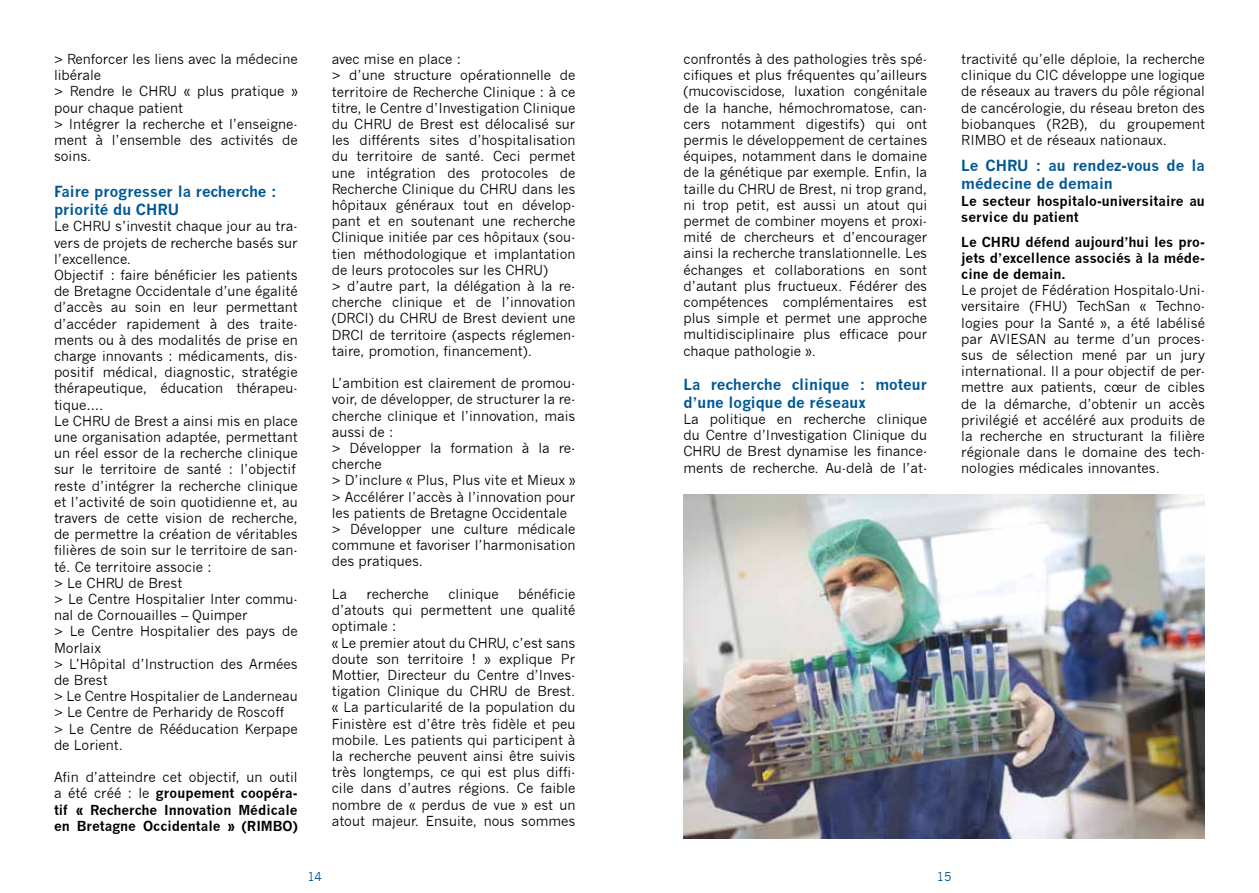
<style>
.page{position:relative;width:1259px;height:893px;background:#fff}
.page>*{position:absolute;margin:0;border:0;box-sizing:border-box;transform-origin:0 0}
.t1{font:700 15px/18px "News Gothic";color:#005794}
.t2{font:13.5px/16.2px "News Gothic";color:#000}
.t3{font:700 13.5px/16.2px "News Gothic";color:#000;text-align:justify}
.t4{font:12px "News Gothic";color:#005794}
.s1{font-weight:400}
</style>
<div class="page">
<img style="left:683px;top:494px;width:522px;height:345px">
<p class="t2" style="left:54px;top:51px;width:245px">&gt; Renforcer les liens avec la médecine libérale<br>&gt; Rendre le CHRU « plus pratique » pour chaque patient<br>&gt; I ntégrer la recherche et l’enseigne&shy;ment à l’ensemble des activités de soins.</p>
<p class="t1" style="left:54px;top:182px;width:224px">Faire progresser la recherche : priorité du CHRU</p>
<p class="t2" style="left:54px;top:218px;width:245px">Le CHRU s’investit chaque jour au tra&shy;vers de projets de recherche basés sur l’excellence.<br>Objectif : faire bénéficier les patients de Bretagne Occidentale d’une égalité d’accès au soin en leur permettant d’accéder rapidement à des traite&shy;ments ou à des modalités de prise en charge innovants : médicaments, dis&shy;positif médical, diagnostic, stratégie thérapeutique, éducation thérapeu&shy;tique….<br>Le CHRU de Brest a ainsi mis en place une organisation adaptée, permettant un réel essor de la recherche clinique sur le territoire de santé : l’objectif reste d’intégrer la recherche clinique et l’activité de soin quotidienne et, au travers de cette vision de recherche, de permettre la création de véritables filières de soin sur le territoire de san&shy;té. Ce territoire associe :<br>&gt; Le CHRU de Brest<br>&gt; Le Centre Hospitalier I nter commu&shy;nal de Cornouailles – Quimper<br>&gt; Le Centre Hospitalier des pays de<br>Morlaix<br>&gt; L’Hôpital d’I nstruction des Armées de Brest<br>&gt; Le Centre Hospitalier de Landerneau &gt; Le Centre de Perharidy de Roscoff<br>&gt; Le Centre de Rééducation Kerpape de Lorient.</p>
<p class="t3" style="left:54px;top:769px;width:245px"><span class="s1">Afin d’atteindre cet objectif, un outil a été créé : le</span> groupement coopéra&shy;tif « Recherche I nnovation Médicale en Bretagne Occidentale » (RI MBO)</p>
<p class="t2" style="left:332px;top:51px;width:245px">avec mise en place :<br>&gt; d’une structure opérationnelle de territoire de Recherche Clinique : à ce titre, le Centre d’I nvestigation Clinique du CHRU de Brest est délocalisé sur les différents sites d’hospitalisation du territoire de santé. Ceci permet une intégration des protocoles de Recherche Clinique du CHRU dans les hôpitaux généraux tout en dévelop&shy;pant et en soutenant une recherche Clinique initiée par ces hôpitaux (sou&shy;tien méthodologique et implantation de leurs protocoles sur les CHRU)<br>&gt; d’autre part, la délégation à la re&shy;cherche clinique et de l’innovation (DRCI</p>
<p class="t2" style="left:369px;top:310px;width:208px">) du CHRU de Brest devient une</p>
<p class="t2" style="left:332px;top:327px;width:9px">DRCI</p>
<p class="t2" style="left:332px;top:327px;width:245px;text-indent:38px">de territoire (aspects réglemen&shy;taire, promotion, financement).</p>
<p class="t2" style="left:332px;top:375px;width:245px">L’ambition est clairement de promou&shy;voir, de développer, de structurer la re&shy;cherche clinique et l’innovation, mais aussi de :<br>&gt; Développer la formation à la re&shy;cherche<br>&gt; D’inclure « Plus, Plus vite et M ieux » &gt; Accélérer l’accès à l’innovation pour les patients de Bretagne Occidentale &gt; Développer une culture médicale commune et favoriser l’harmonisation des pratiques.</p>
<p class="t2" style="left:332px;top:586px;width:17px">La</p>
<p class="t2" style="left:366px;top:586px;width:64px">recherche</p>
<p class="t2" style="left:448px;top:586px;width:52px">clinique</p>
<p class="t2" style="left:332px;top:586px;width:245px;text-indent:186px">bénéficie d’atouts qui permettent une qualité optimale :<br>« Le premier atout du CHRU, c’est sans doute son territoire ! » explique Pr Mottier, D irecteur du Centre d’I nves&shy;tigation Clinique du CHRU de Brest. « La particularité de la population du Finistère est d’être très fidèle et peu mobile. Les patients qui participent à la recherche peuvent ainsi être suivis très longtemps, ce qui est plus diffi&shy;cile dans d’autres régions. Ce faible nombre de « perdus de vue » est un atout majeur. Ensuite, nous sommes</p>
<p class="t2" style="left:683px;top:51px;width:245px;text-align:justify">confrontés à des pathologies très spé&shy;cifiques et plus fréquentes qu’ailleurs (mucoviscidose, luxation congénitale de la hanche, hémochromatose, can&shy;cers notamment digestifs) qui ont permis le développement de certaines équipes, notamment dans le domaine de la génétique par exemple. Enfin, la taille du CHRU de Brest, ni trop grand, ni trop petit, est aussi un atout qui permet de combiner moyens et proxi&shy;mité de chercheurs et d’encourager ainsi la recherche translationnelle. Les échanges et collaborations en sont d’autant plus fructueux. Fédérer des compétences complémentaires est plus simple et permet une approche multidisciplinaire plus efficace pour chaque pathologie ».</p>
<p class="t1" style="left:683px;top:375px;width:245px">La recherche clinique : moteur d’une logique de réseaux</p>
<p class="t2" style="left:683px;top:411px;width:245px;text-align:justify">La politique en recherche clinique du Centre d’I nvestigation Clinique du CHRU de Brest dynamise les finance&shy;ments de recherche. Au-delà de l’at-</p>
<p class="t2" style="left:961px;top:51px;width:245px">tractivité qu’elle déploie, la recherche clinique du CIC</p>
<p class="t2" style="left:961px;top:67px;width:245px;text-align:justify;text-indent:101px">développe une logique de réseaux au travers du pôle régional de cancérologie, du réseau breton des biobanques (R2B), du groupement RIM</p>
<p class="t2" style="left:986px;top:132px;width:182px">BO et de réseaux nationaux.</p>
<p class="t1" style="left:961px;top:157px;width:245px">Le CHRU : au rendez-vous de la médecine de demain</p>
<p class="t3" style="left:961px;top:192px;width:245px">Le secteur hospitalo-universitaire au service du patient</p>
<p class="t3" style="left:961px;top:233px;width:245px">Le CHRU défend aujourd’hui les pro&shy;jets d’excellence associés à la méde&shy;cine de demain.</p>
<p class="t2" style="left:961px;top:282px;width:245px;text-align:justify">Le projet de Fédération Hospitalo-Uni&shy;versitaire (FHU) TechSan « Techno&shy;logies pour la Santé », a été labélisé par AVIESAN au terme d’un proces&shy;sus de sélection mené par un jury international. I l a pour objectif de per&shy;mettre aux patients, cœur de cibles de la démarche, d’obtenir un accès privilégié et accéléré aux produits de la recherche en structurant la filière régionale dans le domaine des tech&shy;nologies médicales innovantes.</p>
<p class="t4" style="left:307px;top:869px;width:16px">14</p>
<p class="t4" style="left:937px;top:869px;width:16px">15</p>
</div>
